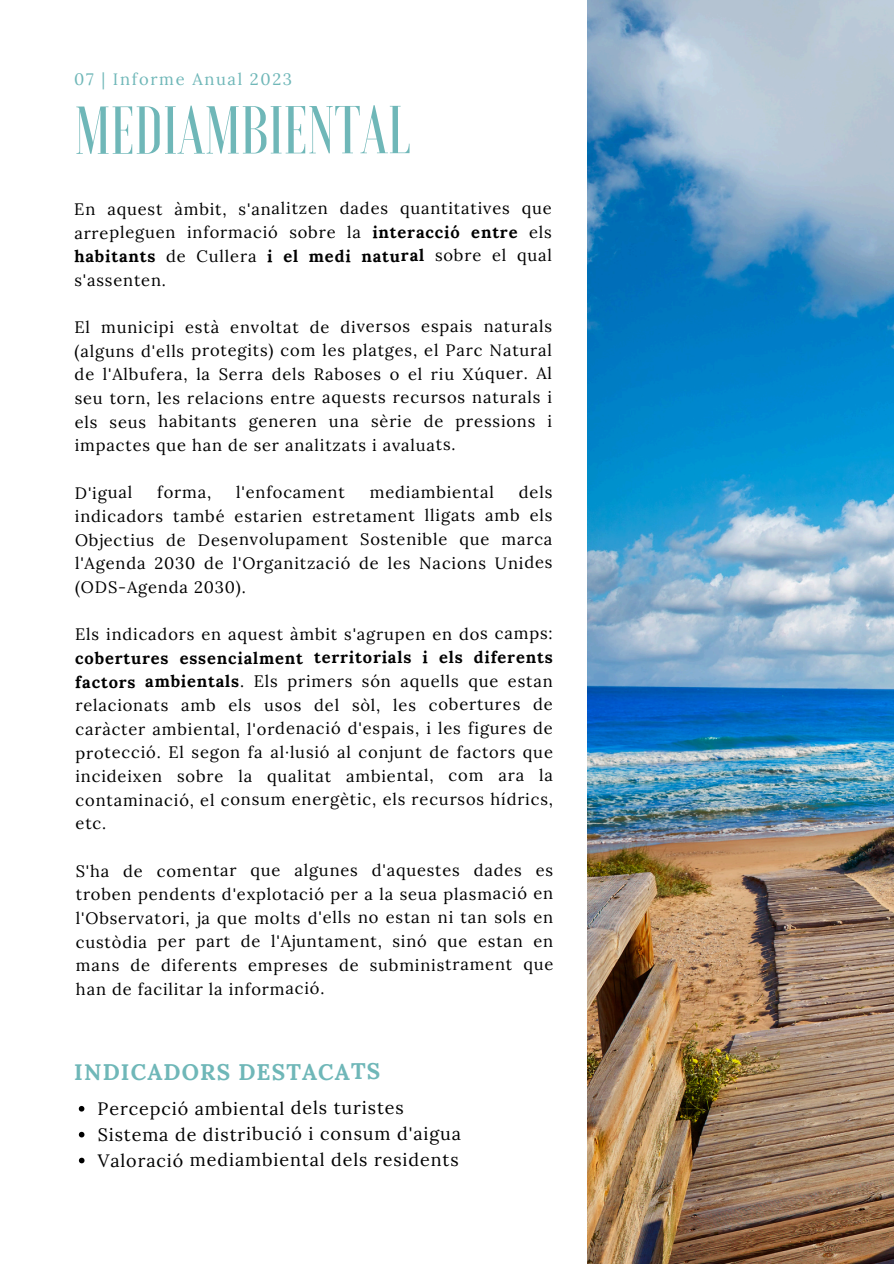
<style>
.page{position:relative;width:894px;height:1264px;background:#fff}
.page>*{position:absolute;margin:0;border:0;box-sizing:border-box;transform-origin:0 0}
.t1{font:500 67.65px "Voga";color:#6fb7b8}
.t2{font:700 22.5px "Lora";letter-spacing:.045em;color:#6fb7b8}
.t3{font:18px "Lora";letter-spacing:.045em;color:#000}
.t4{font:16.5px/23.7px "Lora";letter-spacing:.045em;color:#000;text-align:justify}
.t5{font:16.5px "Lora";letter-spacing:.095em;color:#6fb7b8}
.s1{font-weight:700}
</style>
<div class="page">
<img style="left:587px;top:0;width:306px;height:1263px">
<svg style="left:79px;top:1106px;width:5px;height:5px"></svg>
<svg style="left:79px;top:1131px;width:5px;height:6px"></svg>
<svg style="left:79px;top:1157px;width:5px;height:6px"></svg>
<p class="t5" style="left:74px;top:68px;width:219px">07 | Informe Anual 2023</p>
<h1 class="t1" style="left:75px;top:96px;width:337px">MEDIAMBIENTAL</h1>
<p class="t4" style="left:74px;top:196px;width:479px">En aquest àmbit, s'analitzen dades quantitatives que arrepleguen informació sobre la <span class="s1">interacció entre</span> els <span class="s1">habitants</span> de Cullera <span class="s1">i el medi natural</span> sobre el qual s'assenten.</p>
<p class="t4" style="left:74px;top:315px;width:479px">El municipi està envoltat de diversos espais naturals (alguns d'ells protegits) com les platges, el Parc Natural de l'Albufera, la Serra dels Raboses o el riu Xúquer. Al seu torn, les relacions entre aquests recursos naturals i els seus habitants generen una sèrie de pressions i impactes que han de ser analitzats i avaluats.</p>
<p class="t4" style="left:75px;top:480px;width:59px">D'igual</p>
<p class="t4" style="left:157px;top:480px;width:55px">forma,</p>
<p class="t4" style="left:236px;top:480px;width:110px">l'enfocament</p>
<p class="t4" style="left:370px;top:480px;width:125px">mediambiental</p>
<p class="t4" style="left:75px;top:479px;width:479px;text-indent:444px">dels indicadors també estarien estretament lligats amb els Objectius de Desenvolupament Sostenible que marca l'Agenda 2030 de l'Organització de les Nacions Unides (ODS-Agenda 2030).</p>
<p class="t4" style="left:75px;top:622px;width:479px">Els indicadors en aquest àmbit s'agrupen en dos camps: <span class="s1">cobertures essencialment territorials i els diferents factors ambientals</span>. Els primers són aquells que estan relacionats amb els usos del sòl, les cobertures de caràcter ambiental, l'ordenació d'espais, i les figures de protecció. El segon fa al·lusió al conjunt de factors que incideixen sobre la qualitat ambiental, com ara la contaminació, el consum energètic, els recursos hídrics, etc.</p>
<p class="t4" style="left:76px;top:858px;width:479px">S'ha de comentar que algunes d'aquestes dades es troben pendents d'explotació per a la seua plasmació en l'Observatori, ja que molts d'ells no estan ni tan sols en custòdia per part de l'Ajuntament, sinó que estan en mans de diferents empreses de subministrament que han de facilitar la informació.</p>
<p class="t2" style="left:74px;top:1057px;width:307px">INDICADORS DESTACATS</p>
<h2 class="t3" style="left:98px;top:1096px;width:308px">Percepció ambiental dels turistes</h2>
<p class="t3" style="left:98px;top:1122px;width:365px">Sistema de distribució i consum d'aigua</p>
<p class="t3" style="left:98px;top:1148px;width:362px">Valoració mediambiental dels residents</p>
</div>
